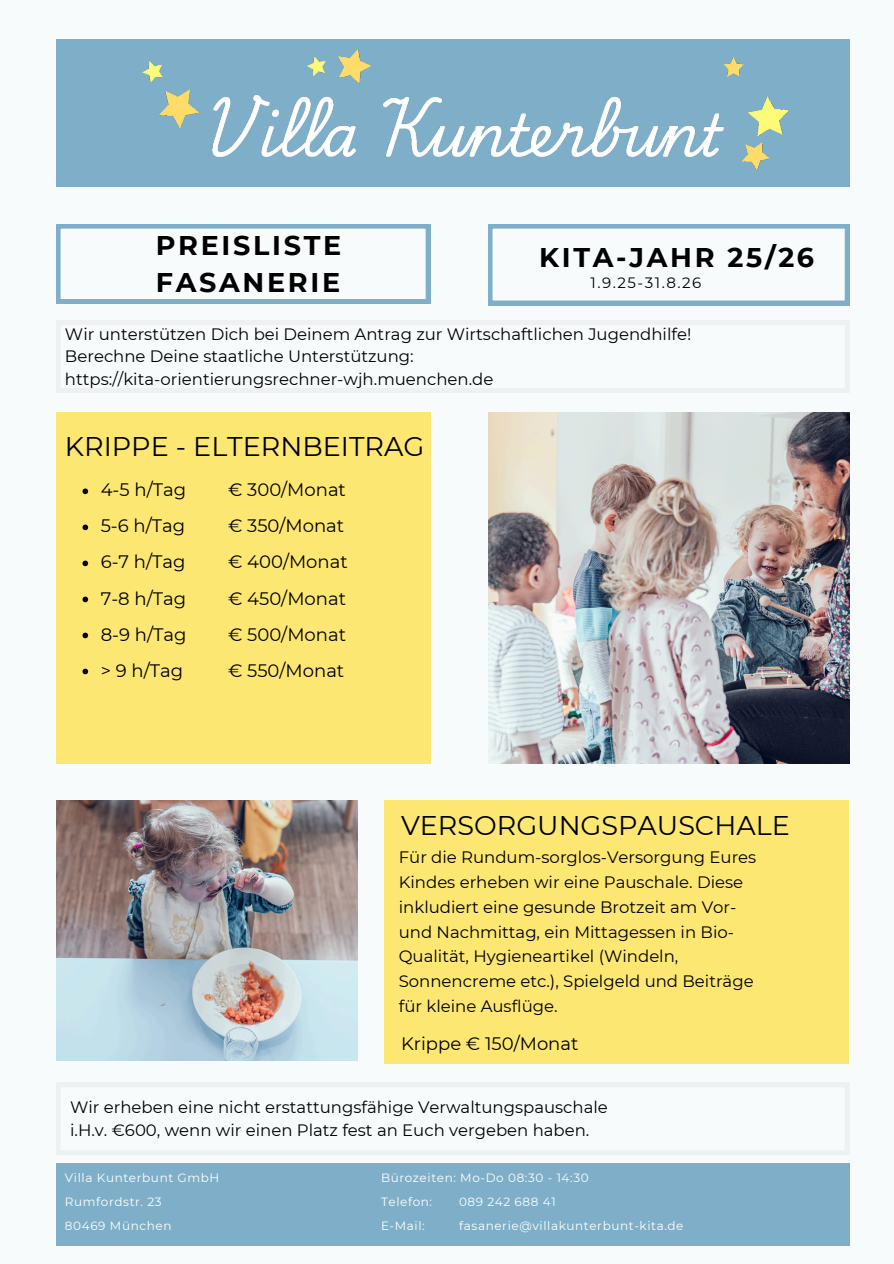
<style>
.page{position:relative;width:894px;height:1264px;background:#fff}
.page>*{position:absolute;margin:0;border:0;box-sizing:border-box;transform-origin:0 0}
.t1{font:27px "Montserrat";color:#000}
.t2{font:700 27px/37.2px "Montserrat";letter-spacing:.1em;color:#000}
.t3{font:18px/36px "Montserrat";color:#000}
.t4{font:16.5px/24.8px "Montserrat";color:#000}
.t5{font:15px "Montserrat";color:#000}
.t6{font:12px "Montserrat";letter-spacing:.05em;color:#fff}
</style>
<div class="page">
<div style="left:0;top:0;width:893px;height:1263px;background:#f8fbfc"></div>
<div style="left:56px;top:39px;width:793px;height:148px;background:#7fafc8"></div>
<img style="left:142px;top:48px;width:647px;height:123px">
<svg style="left:56px;top:224px;width:374px;height:79px"></svg>
<svg style="left:488px;top:224px;width:361px;height:81px"></svg>
<img style="left:488px;top:413px;width:361px;height:350px">
<div style="left:56px;top:413px;width:374px;height:350px;background:#fce773"></div>
<svg style="left:82px;top:488px;width:6px;height:6px"></svg>
<svg style="left:82px;top:524px;width:6px;height:6px"></svg>
<svg style="left:82px;top:560px;width:6px;height:6px"></svg>
<svg style="left:82px;top:596px;width:6px;height:6px"></svg>
<svg style="left:82px;top:632px;width:6px;height:6px"></svg>
<svg style="left:82px;top:668px;width:6px;height:6px"></svg>
<svg style="left:56px;top:320px;width:792px;height:72px"></svg>
<img style="left:56px;top:800px;width:302px;height:260px">
<div style="left:384px;top:800px;width:464px;height:263px;background:#fce773"></div>
<svg style="left:56px;top:1082px;width:792px;height:72px"></svg>
<div style="left:56px;top:1162px;width:792px;height:83px;background:#7fafc8"></div>
<p class="t2" style="left:156px;top:226px;width:187px">PREISLISTE<br>FASANERIE</p>
<h3 class="t2" style="left:539px;top:239px;width:276px">KITA-JAHR 25/26</h3>
<p class="t5" style="left:590px;top:274px;width:112px">1.9.25-31.8.26</p>
<p class="t4" style="left:65px;top:322px;width:627px;line-height:22.5px">Wir unterstützen Dich bei Deinem Antrag zur Wirtschaftlichen Jugendhilfe!<br>Berechne Deine staatliche Unterstützung: https://kita-orientierungsrechner-wjh.muenchen.de</p>
<h1 class="t1" style="left:65px;top:430px;width:361px">KRIPPE - ELTERNBEITRAG</h1>
<h1 class="t3" style="left:101px;top:472px;width:87px">4-5 h/Tag</h1>
<h4 class="t3" style="left:101px;top:508px;width:86px">5-6 h/Tag</h4>
<h3 class="t3" style="left:101px;top:544px;width:86px">6-7 h/Tag</h3>
<p class="t3" style="left:101px;top:580px;width:87px">7-8 h/Tag</p>
<p class="t3" style="left:101px;top:616px;width:87px">8-9 h/Tag</p>
<p class="t3" style="left:101px;top:652px;width:84px">&gt; 9 h/Tag</p>
<p class="t3" style="left:228px;top:472px;width:121px">€ 300/Monat € 350/Monat € 400/Monat € 450/Monat € 500/Monat</p>
<p class="t3" style="left:228px;top:652px;width:118px">€ 550/Monat</p>
<p class="t1" style="left:401px;top:808px;width:390px">VERSORGUNGSPAUSCHALE</p>
<h2 class="t4" style="left:398px;top:845px;width:359px">Für die Rundum-sorglos-Versorgung Eures Kindes erheben wir eine Pauschale. Diese inkludiert eine gesunde Brotzeit am Vor&shy;und Nachmittag, ein Mittagessen in Bio-Qualität, Hygieneartikel (Windeln, Sonnencreme etc.), Spielgeld und Beiträge für kleine Ausflüge.</h2>
<p class="t3" style="left:401px;top:1025px;width:179px">Krippe € 150/Monat</p>
<p class="t4" style="left:70px;top:1095px;width:539px;line-height:22.5px">Wir erheben eine nicht erstattungsfähige Verwaltungspauschale i.H.v. €600, wenn wir einen Platz fest an Euch vergeben haben.</p>
<p class="t6" style="left:65px;top:1169px;width:156px">Villa Kunterbunt GmbH</p>
<h2 class="t6" style="left:65px;top:1193px;width:98px">Rumfordstr. 23</h2>
<h3 class="t6" style="left:65px;top:1217px;width:108px">80469 München</h3>
<h3 class="t6" style="left:381px;top:1169px;width:209px">Bürozeiten: Mo-Do 08:30 - 14:30</h3>
<h3 class="t6" style="left:381px;top:1193px;width:53px">Telefon:</h3>
<h3 class="t6" style="left:459px;top:1193px;width:98px">089 242 688 41</h3>
<p class="t6" style="left:381px;top:1217px;width:45px">E-Mail:</p>
<p class="t6" style="left:459px;top:1217px;width:226px">fasanerie@villakunterbunt-kita.de</p>
</div>
